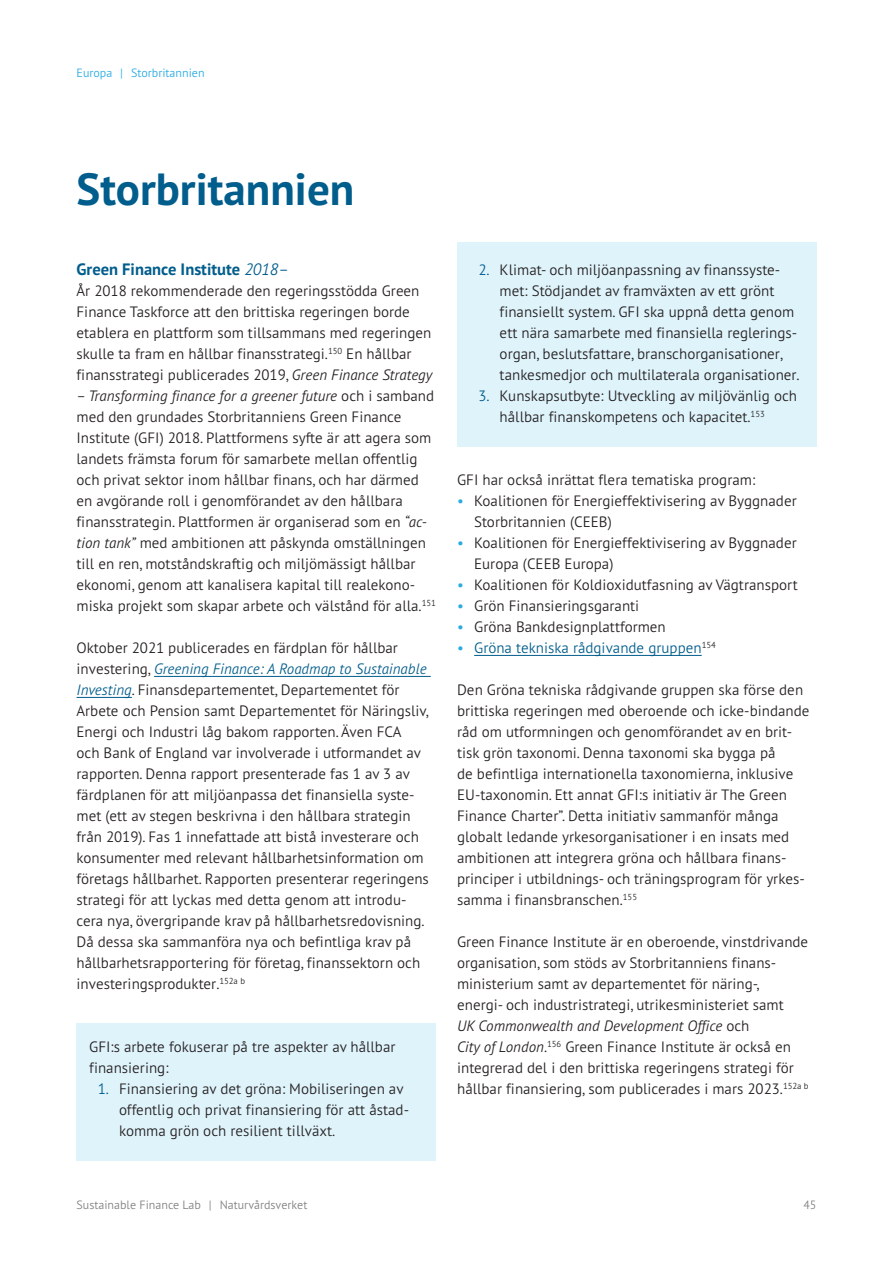
<style>
.page{position:relative;width:893px;height:1263px;background:#fff}
.page>*{position:absolute;margin:0;border:0;box-sizing:border-box;transform-origin:0 0}
.t1{font:700 45px "PT Sans Pro";color:#005d8c}
.t2{font:700 16.5px "PT Sans Pro";color:#005d8c}
.P__mindre_avstånd{font:300 15px/21px "PT Sans Pro";color:#231f20}
.P__inget_avstånd{font:300 15px "PT Sans Pro";color:#231f20}
.t3{font:300 15px "PT Sans Pro";color:#005d8c}
.t4{font:300 12px "PT Sans Pro";color:#808080}
.t5{font:300 12px "PT Sans Pro";color:#29abe2}
.s1{font-weight:300;font-style:italic}
.s2{font-style:italic}
.s3{font-style:italic;color:#005d8c}
.s4{color:#005d8c}
.s5{color:#29abe2}
</style>
<div class="page">
<hr style="left:154px;top:676px;width:277px;height:1px;background:#005d8c">
<hr style="left:77px;top:697px;width:55px;height:1px;background:#005d8c">
<div style="left:77px;top:1024px;width:359px;height:70px;background:#dff3fb"></div>
<div style="left:77px;top:1061px;width:359px;height:100px;background:#dff3fb"></div>
<div style="left:457px;top:242px;width:359px;height:163px;background:#dff3fb"></div>
<div style="left:457px;top:368px;width:359px;height:79px;background:#dff3fb"></div>
<hr style="left:474px;top:655px;width:228px;height:1px;background:#005d8c">
<p class="t5" style="left:77px;top:65px;width:130px">Europa | Storbritannien</p>
<h3 class="t1" style="left:77px;top:159px;width:279px">Storbritannien</h3>
<h4 class="t2" style="left:77px;top:258px;width:214px">Green Finance Institute <span class="s1">2018–</span></h4>
<p class="P__mindre_avstånd" style="left:77px;top:280px;width:357px">År 2018 rekommenderade den regeringsstödda Green Finance Taskforce att den brittiska regeringen borde etablera en plattform som tillsammans med regeringen skulle ta fram en hållbar finansstrategi.<sup>150</sup> En hållbar finansstrategi publicerades 2019, <span class="s2">Green Finance Strategy</span></p>
<p class="P__mindre_avstånd" style="left:77px;top:385px;width:361px"><span class="s2">– Transforming finance for a greener future</span> och i samband med den grundades Storbritanniens Green Finance Institute (GFI) 2018. Plattformens syfte är att agera som landets främsta forum för samarbete mellan offentlig och privat sektor inom hållbar finans, och har därmed en avgörande roll i genomförandet av den hållbara finansstrategin. Plattformen är organiserad som en <span class="s2">“ac&shy;tion tank”</span> med ambitionen att påskynda omställningen till en ren, motståndskraftig och miljömässigt hållbar ekonomi, genom att kanalisera kapital till realekono&shy;miska projekt som skapar arbete och välstånd för alla.<sup>151</sup></p>
<p class="P__mindre_avstånd" style="left:77px;top:637px;width:354px">Oktober 2021 publicerades en färdplan för hållbar investering, <span class="s3">Greening Finance: A Roadmap to Sustainable Investing</span>. Finansdepartementet, Departementet för Arbete och Pension samt Departementet för Näringsliv, Energi och Industri låg bakom rapporten. Även FCA<br>och Bank of England var involverade i utformandet av rapporten. Denna rapport presenterade fas 1 av 3 av färdplanen för att miljöanpassa det finansiella syste&shy;met (ett av stegen beskrivna i den hållbara strategin från 2019). Fas 1 innefattade att bistå investerare och konsumenter med relevant hållbarhetsinformation om företags hållbarhet. Rapporten presenterar regeringens strategi för att lyckas med detta genom att introdu&shy;cera nya, övergripande krav på hållbarhetsredovisning.<br>Då dessa ska sammanföra nya och befintliga krav på hållbarhetsrapportering för företag, finanssektorn och investeringsprodukter.<sup>152a</sup> <sup>b</sup></p>
<p class="P__mindre_avstånd" style="left:89px;top:1036px;width:308px">GFI:s arbete fokuserar på tre aspekter av hållbar finansiering:</p>
<p class="P__mindre_avstånd" style="left:119px;top:1078px;width:291px;text-indent:-21px"><span class="s4">1.</span> Finansiering av det gröna: Mobiliseringen av offentlig och privat finansiering för att åstad&shy;komma grön och resilient tillväxt.</p>
<p class="P__mindre_avstånd" style="left:500px;top:259px;width:302px;text-indent:-21px"><span class="s4">2.</span> Klimat- och miljöanpassning av finanssyste&shy;met: Stödjandet av framväxten av ett grönt finansiellt system. GFI ska uppnå detta genom ett nära samarbete med finansiella reglerings&shy;organ, beslutsfattare, branschorganisationer, tankesmedjor och multilaterala organisationer.</p>
<p class="P__mindre_avstånd" style="left:500px;top:385px;width:299px;text-indent:-21px"><span class="s4">3.</span> Kunskapsutbyte: Utveckling av miljövänlig och hållbar finanskompetens och kapacitet.<sup>153</sup></p>
<p class="P__inget_avstånd" style="left:457px;top:470px;width:300px">GFI har också inrättat flera tematiska program:</p>
<p class="P__mindre_avstånd" style="left:474px;top:490px;width:324px;text-indent:-17px"><span class="s5">•</span> Koalitionen för Energieffektivisering av Byggnader<br>Storbritannien (CEEB)</p>
<p class="P__mindre_avstånd" style="left:474px;top:532px;width:324px;text-indent:-17px"><span class="s5">•</span> Koalitionen för Energieffektivisering av Byggnader<br>Europa (CEEB Europa)</p>
<p class="P__mindre_avstånd" style="left:457px;top:574px;width:342px"><span class="s5">•</span> Koalitionen för Koldioxidutfasning av Vägtransport</p>
<p class="P__mindre_avstånd" style="left:457px;top:595px;width:184px"><span class="s5">•</span> Grön Finansieringsgaranti</p>
<p class="P__mindre_avstånd" style="left:457px;top:616px;width:210px"><span class="s5">•</span> Gröna Bankdesignplattformen</p>
<p class="t3" style="left:457px;top:638px;width:260px"><span class="s5">•</span> Gröna tekniska rådgivande gruppen<sup>154</sup></p>
<p class="P__mindre_avstånd" style="left:457px;top:679px;width:354px">Den Gröna tekniska rådgivande gruppen ska förse den brittiska regeringen med oberoende och icke--bindande råd om utformningen och genomförandet av en brit&shy;tisk grön taxonomi. Denna taxonomi ska bygga på<br>de befintliga internationella taxonomierna, inklusive EU-taxonomin. Ett annat GFI:s initiativ är The Green Finance Charter”. Detta initiativ sammanför många globalt ledande yrkesorganisationer i en insats med ambitionen att integrera gröna och hållbara finans&shy;principer i utbildnings- och träningsprogram för yrkes&shy;samma i finansbranschen.<sup>155</sup></p>
<p class="P__mindre_avstånd" style="left:457px;top:931px;width:353px">Green Finance Institute är en oberoende, vinstdrivande organisation, som stöds av Storbritanniens finans&shy;ministerium samt av departementet för näring-,<br>energi- och industristrategi, utrikesministeriet samt<br><span class="s2">UK Commonwealth and Development Office</span> och<br><span class="s2">City of London</span>.<sup>156</sup> Green Finance Institute är också en integrerad del i den brittiska regeringens strategi för hållbar finansiering, som publicerades i mars 2023.<sup>152a</sup> <sup>b</sup></p>
<p class="t4" style="left:77px;top:1197px;width:232px">Sustainable Finance Lab | Naturvårdsverket</p>
<p class="t4" style="left:803px;top:1197px;width:14px">45</p>
</div>
